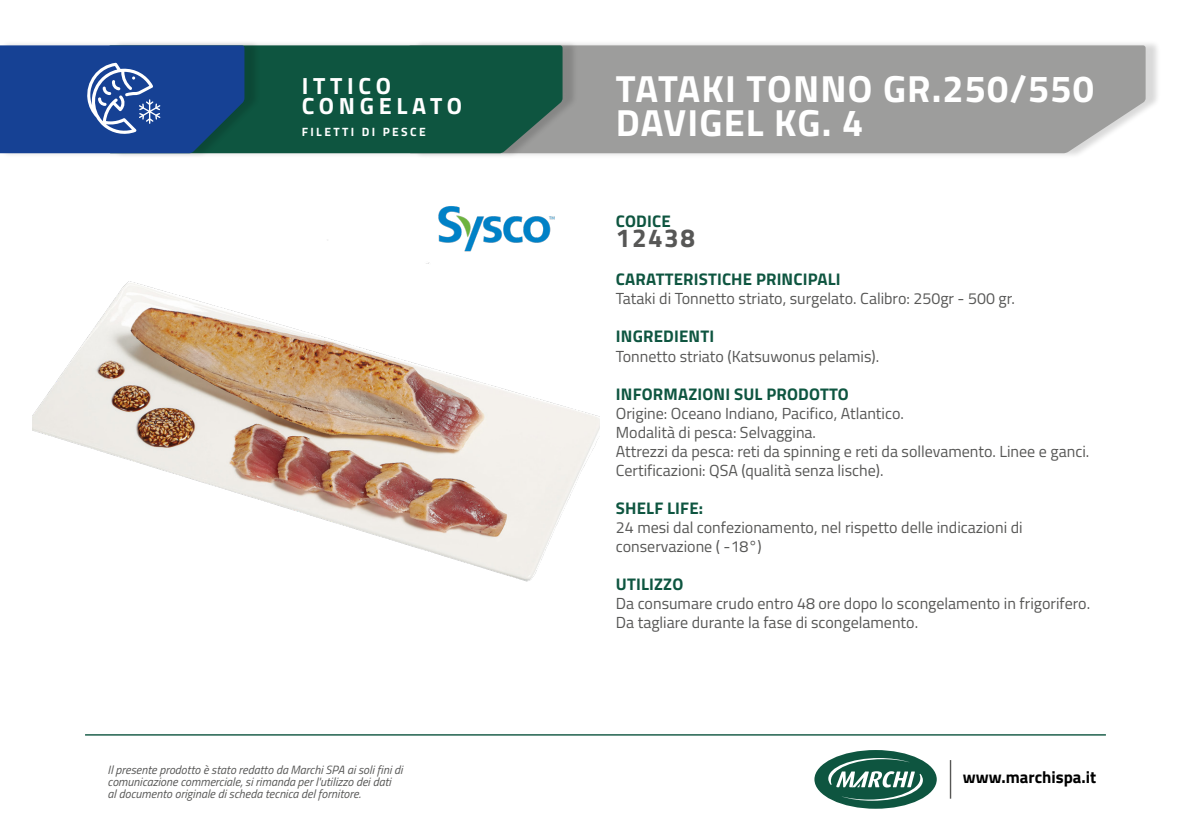
<style>
.page{position:relative;width:1191px;height:840px;background:#fff}
.page>*{position:absolute;margin:0;border:0;box-sizing:border-box;transform-origin:0 0}
.t1{font:700 37.8px/34.2px "Titillium Web";letter-spacing:.03em;color:#fff}
.t2{font:700 26px "Titillium Web";letter-spacing:.06em;color:#575756}
.t3{font:700 23.4px/19.8px "Titillium Web";letter-spacing:.2em;color:#fff}
.t4{font:700 16.8px "Titillium Web";letter-spacing:.01em;color:#0e5540}
.t5{font:700 16.8px "Titillium Web";color:#000}
.t6{font:16px/19px "Titillium Web";color:#575756}
.t7{font:italic 12px/12px "Titillium Web";color:#575756}
.t8{font:700 12px "Titillium Web";letter-spacing:.2em;color:#fff}
</style>
<div class="page">
<hr style="left:949px;top:759px;width:2px;height:39px;background:#575756">
<div style="left:814px;top:749px;width:122px;height:59px;background:#0e5540;border-radius:50%"></div>
<svg style="left:828px;top:757px;width:95px;height:43px"></svg>
<hr style="left:85px;top:733px;width:1021px;height:2px;background:#0e5540">
<div style="left:413px;top:40px;width:748px;height:119px;background:#000;opacity:.15"></div>
<div style="left:578px;top:45px;width:567px;height:108px;background:#9d9d9c"></div>
<div style="left:113px;top:40px;width:465px;height:119px;background:#000;opacity:.15"></div>
<div style="left:260px;top:45px;width:302px;height:108px;background:#0e5540"></div>
<div style="left:0;top:40px;width:260px;height:119px;background:#000;opacity:.15"></div>
<svg style="left:0;top:45px;width:244px;height:108px;background:#214b94"></svg>
<img style="left:32px;top:239px;width:567px;height:343px">
<img style="left:422px;top:206px;width:150px;height:73px">
<p class="t3" style="left:302px;top:75px;width:162px">ITTICO<br>CONGELATO</p>
<p class="t8" style="left:302px;top:123px;width:125px">FILETTI DI PESCE</p>
<p class="t7" style="left:108px;top:762px;width:296px">Il presente prodotto è stato redatto da Marchi SPA ai soli fini di comunicazione commerciale, si rimanda per l'utilizzo dei dati<br>al documento originale di scheda tecnica del fornitore.</p>
<p class="t1" style="left:616px;top:69px;width:480px">TATAKI TONNO GR.250/550<br>DAVIGEL KG. 4</p>
<p class="t4" style="left:616px;top:208px;width:56px">CODICE</p>
<p class="t2" style="left:616px;top:218px;width:81px">12438</p>
<p class="t4" style="left:616px;top:266px;width:226px">CARATTERISTICHE PRINCIPALI</p>
<p class="t6" style="left:616px;top:288px;width:400px">Tataki di Tonnetto striato, surgelato. Calibro: 250gr - 500 gr.</p>
<p class="t4" style="left:616px;top:323px;width:100px">INGREDIENTI</p>
<p class="t6" style="left:616px;top:345px;width:265px">Tonnetto striato (Katsuwonus pelamis).</p>
<p class="t4" style="left:616px;top:380px;width:234px">INFORMAZIONI SUL PRODOTTO</p>
<p class="t6" style="left:616px;top:402px;width:289px">Origine: Oceano Indiano, Pacifico, Atlantico.</p>
<p class="t6" style="left:616px;top:421px;width:202px">Modalità di pesca: Selvaggina.</p>
<p class="t6" style="left:616px;top:440px;width:475px">Attrezzi da pesca: reti da spinning e reti da sollevamento. Linee e ganci.</p>
<p class="t6" style="left:616px;top:459px;width:269px">Certificazioni: QSA (qualità senza lische).</p>
<p class="t4" style="left:616px;top:494px;width:89px">SHELF LIFE:</p>
<p class="t6" style="left:616px;top:516px;width:408px">24 mesi dal confezionamento, nel rispetto delle indicazioni di conservazione ( -18°)</p>
<p class="t4" style="left:616px;top:570px;width:69px">UTILIZZO</p>
<p class="t6" style="left:616px;top:592px;width:476px">Da consumare crudo entro 48 ore dopo lo scongelamento in frigorifero.<br>Da tagliare durante la fase di scongelamento.</p>
<p class="t5" style="left:963px;top:764px;width:135px">www.marchispa.it</p>
</div>
